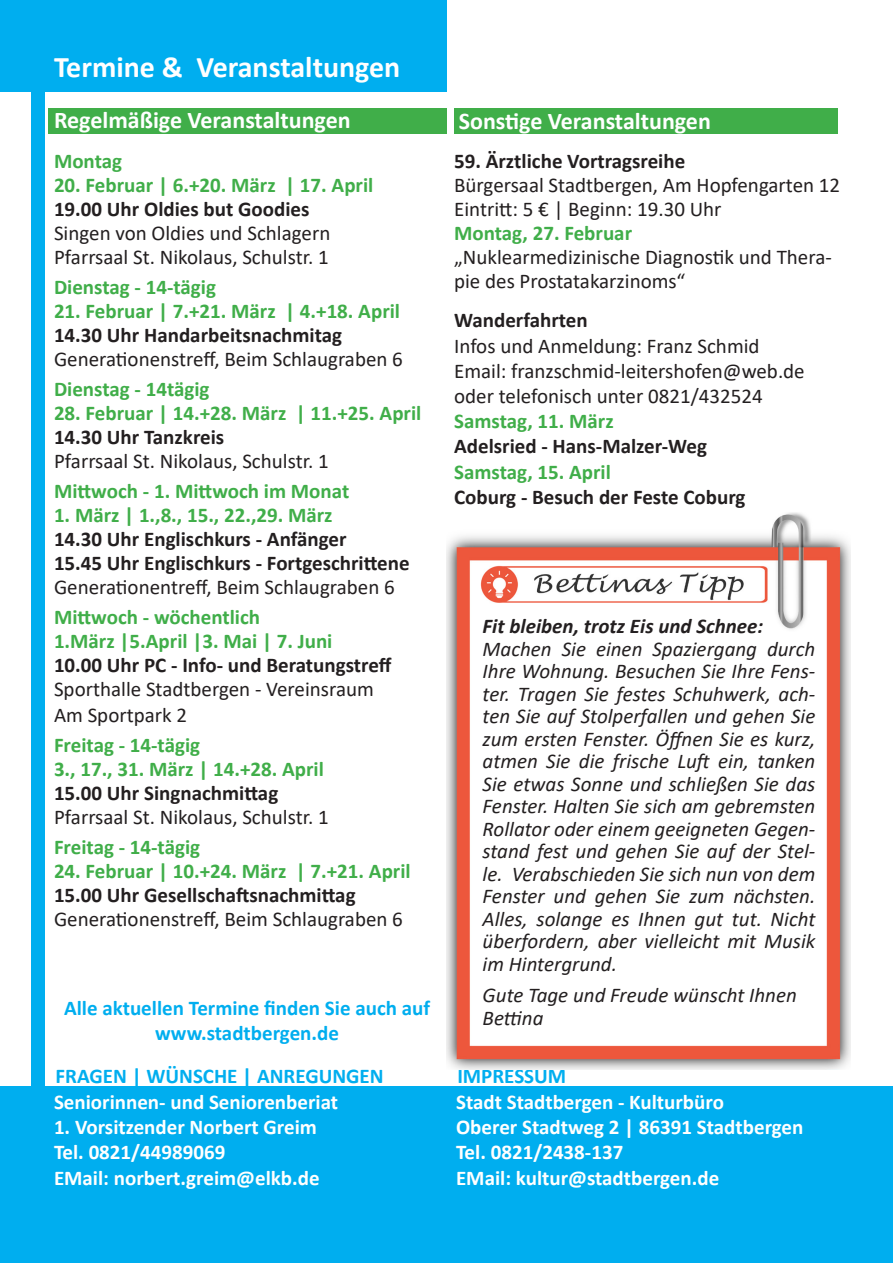
<style>
.page{position:relative;width:893px;height:1263px;background:#fff}
.page>*{position:absolute;margin:0;border:0;box-sizing:border-box;transform-origin:0 0}
.t1{font:700 30px "Calibri";color:#fff}
.t2{font:700 24px "Calibri";color:#fff}
.t3{font:italic 21px/22.5px "Calibri";color:#231f20;text-align:justify}
.t4{font:21px/24px "Calibri";color:#231f20}
.t5{font:700 21px/24px "Calibri";color:#40ae49}
.t6{font:700 21px/24px "Calibri";color:#231f20}
.t7{font:700 21px/25.2px "Calibri";color:#fff}
.t8{font:700 21px/25.2px "Calibri";color:#00aeef;text-align:center}
.t9{font:italic 700 21px "Calibri";color:#231f20}
</style>
<div class="page">
<div style="left:0;top:0;width:446px;height:91px;background:#00aeef"></div>
<div style="left:31px;top:73px;width:13px;height:1190px;background:#00aeef"></div>
<div style="left:0;top:1086px;width:893px;height:177px;background:#00aeef"></div>
<div style="left:48px;top:108px;width:399px;height:26px;background:#40ae49"></div>
<div style="left:454px;top:109px;width:383px;height:25px;background:#40ae49"></div>
<img style="left:446px;top:512px;width:404px;height:558px">
<h1 class="t1" style="left:54px;top:45px;width:348px">Termine &amp; Veranstaltungen</h1>
<p class="t2" style="left:54px;top:103px;width:298px">Regelmäßige Veranstaltungen</p>
<p class="t5" style="left:54px;top:149px;width:70px">Montag</p>
<p class="t5" style="left:54px;top:173px;width:321px">20. Februar | 6.+20. März | 17. April</p>
<p class="t6" style="left:54px;top:197px;width:257px">19.00 Uhr Oldies but Goodies</p>
<p class="t4" style="left:54px;top:221px;width:278px">Singen von Oldies und Schlagern<br>Pfarrsaal St. Nikolaus, Schulstr. 1</p>
<p class="t5" style="left:54px;top:275px;width:163px">Dienstag - 14-tägig</p>
<p class="t5" style="left:54px;top:299px;width:348px">21. Februar | 7.+21. März | 4.+18. April</p>
<p class="t6" style="left:54px;top:323px;width:290px">14.30 Uhr Handarbeitsnachmitag</p>
<p class="t4" style="left:54px;top:347px;width:350px">Generationenstreff, Beim Schlaugraben 6</p>
<p class="t5" style="left:54px;top:377px;width:157px">Dienstag - 14tägig</p>
<p class="t5" style="left:54px;top:401px;width:369px">28. Februar | 14.+28. März | 11.+25. April</p>
<p class="t6" style="left:54px;top:425px;width:172px">14.30 Uhr Tanzkreis</p>
<p class="t4" style="left:54px;top:449px;width:276px">Pfarrsaal St. Nikolaus, Schulstr. 1</p>
<p class="t5" style="left:54px;top:479px;width:297px">Mittwoch - 1. Mittwoch im Monat</p>
<p class="t5" style="left:54px;top:503px;width:280px">1. März | 1.,8., 15., 22.,29. März</p>
<p class="t6" style="left:54px;top:527px;width:357px">14.30 Uhr Englischkurs - Anfänger<br>15.45 Uhr Englischkurs - Fortgeschrittene</p>
<p class="t4" style="left:54px;top:575px;width:342px">Generationentreff, Beim Schlaugraben 6</p>
<p class="t5" style="left:54px;top:605px;width:280px">Mittwoch - wöchentlich<br>1.März |5.April |3. Mai | 7. Juni</p>
<p class="t6" style="left:54px;top:653px;width:339px">10.00 Uhr PC - Info- und Beratungstreff</p>
<p class="t4" style="left:54px;top:676px;width:321px;line-height:25.2px">Sporthalle Stadtbergen - Vereinsraum<br>Am Sportpark 2</p>
<p class="t5" style="left:54px;top:732px;width:271px">Freitag - 14-tägig<br>3., 17., 31. März | 14.+28. April</p>
<p class="t6" style="left:54px;top:780px;width:226px">15.00 Uhr Singnachmittag</p>
<p class="t4" style="left:54px;top:804px;width:276px">Pfarrsaal St. Nikolaus, Schulstr. 1</p>
<p class="t5" style="left:54px;top:834px;width:148px">Freitag - 14-tägig</p>
<p class="t5" style="left:54px;top:858px;width:358px">24. Februar | 10.+24. März | 7.+21. April</p>
<p class="t6" style="left:54px;top:882px;width:303px">15.00 Uhr Gesellschaftsnachmittag</p>
<p class="t4" style="left:54px;top:906px;width:350px">Generationenstreff, Beim Schlaugraben 6</p>
<p class="t8" style="left:64px;top:995px;width:368px">Alle aktuellen Termine finden Sie auch auf www.stadtbergen.de</p>
<p class="t2" style="left:459px;top:104px;width:254px">Sonstige Veranstaltungen</p>
<p class="t6" style="left:454px;top:149px;width:233px">59. Ärztliche Vortragsreihe</p>
<p class="t4" style="left:454px;top:173px;width:388px">Bürgersaal Stadtbergen, Am Hopfengarten 12<br>Eintritt: 5 € | Beginn: 19.30 Uhr</p>
<p class="t5" style="left:454px;top:221px;width:179px">Montag, 27. Februar</p>
<p class="t4" style="left:454px;top:245px;width:379px">„Nuklearmedizinische Diagnostik und Thera&shy;pie des Prostatakarzinoms“</p>
<p class="t6" style="left:454px;top:308px;width:135px">Wanderfahrten</p>
<p class="t4" style="left:454px;top:332px;width:352px;line-height:25.2px">Infos und Anmeldung: Franz Schmid<br>Email: franzschmid-leitershofen@web.de oder telefonisch unter 0821/432524</p>
<p class="t5" style="left:454px;top:409px;width:161px">Samstag, 11. März</p>
<p class="t6" style="left:454px;top:434px;width:254px">Adelsried - Hans-Malzer-Weg</p>
<p class="t5" style="left:454px;top:459px;width:158px">Samstag, 15. April</p>
<p class="t6" style="left:454px;top:484px;width:293px">Coburg - Besuch der Feste Coburg</p>
<p class="t9" style="left:483px;top:612px;width:282px">Fit bleiben, trotz Eis und Schnee:</p>
<p class="t3" style="left:483px;top:637px;width:334px">Machen Sie einen Spaziergang durch Ihre Wohnung. Besuchen Sie Ihre Fens&shy;ter. Tragen Sie festes Schuhwerk, ach&shy;ten Sie auf Stolperfallen und gehen Sie zum ersten Fenster. Öffnen Sie es kurz, atmen Sie die frische Luft ein, tanken Sie etwas Sonne und schließen Sie das Fenster. Halten Sie sich am gebremsten Rollator oder einem geeigneten Gegen&shy;stand fest und gehen Sie auf der Stel&shy;le. Verabschieden Sie sich nun von dem Fenster und gehen Sie zum nächsten.<br>Alles, solange es Ihnen gut tut. Nicht überfordern, aber vielleicht mit Musik im Hintergrund.</p>
<p class="t3" style="left:483px;top:983px;width:316px">Gute Tage und Freude wünscht Ihnen<br>Bettina</p>
<p class="t8" style="left:56px;top:1063px;width:330px">FRAGEN | WÜNSCHE | ANREGUNGEN</p>
<p class="t8" style="left:457px;top:1063px;width:110px">IMPRESSUM</p>
<p class="t7" style="left:54px;top:1089px;width:286px">Seniorinnen- und Seniorenberiat</p>
<p class="t7" style="left:54px;top:1114px;width:267px">1. Vorsitzender Norbert Greim<br>Tel. 0821/44989069<br>EMail: norbert.greim@elkb.de</p>
<p class="t7" style="left:456px;top:1089px;width:349px">Stadt Stadtbergen - Kulturbüro<br>Oberer Stadtweg 2 | 86391 Stadtbergen<br>Tel. 0821/2438-137<br>EMail: kultur@stadtbergen.de</p>
</div>
